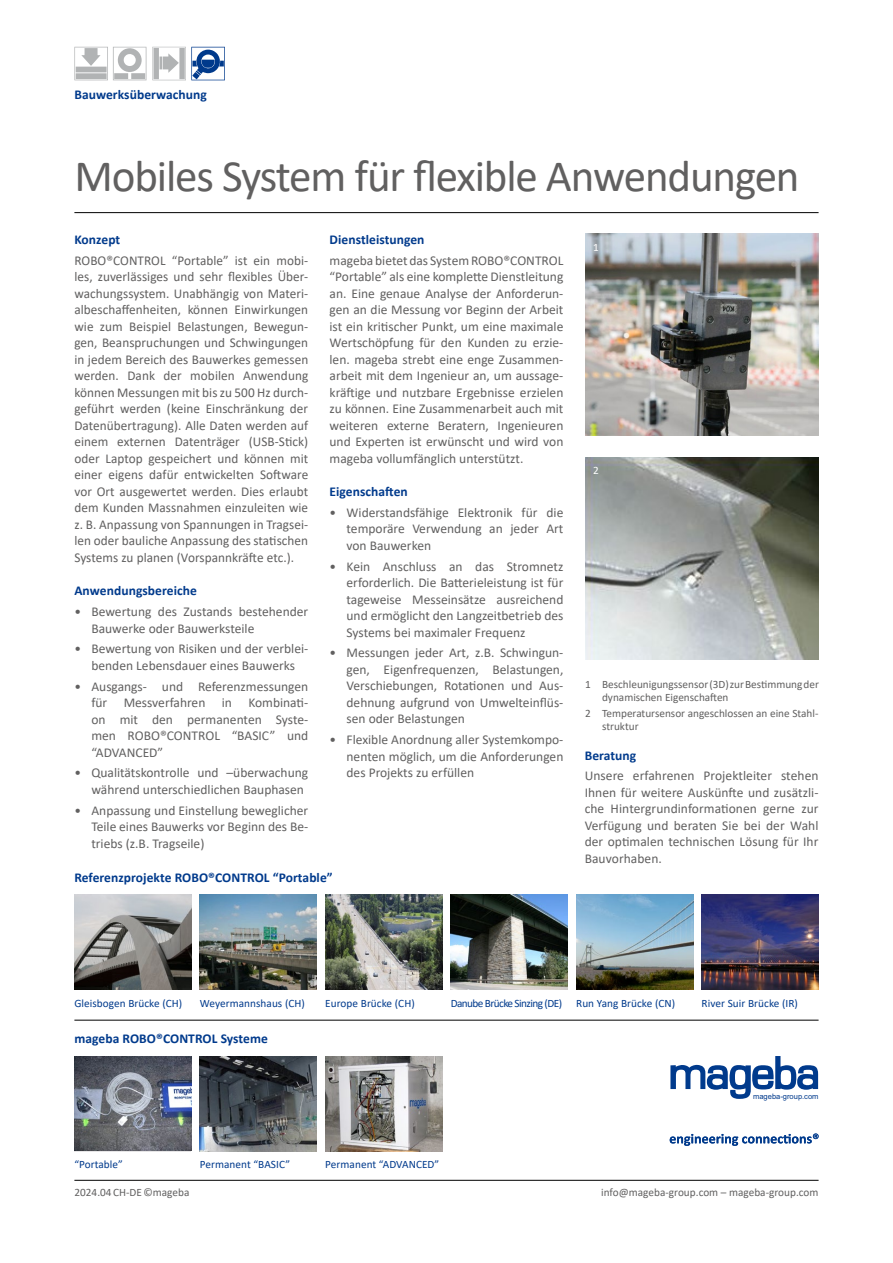
<style>
.page{position:relative;width:893px;height:1263px;background:#fff}
.page>*{position:absolute;margin:0;border:0;box-sizing:border-box;transform-origin:0 0}
.t1{font:45px "Calibri";letter-spacing:-.025em;color:#616060}
.t2{font:13.5px/16.5px "Calibri";color:#616060;text-align:justify}
.t3{font:700 13.5px "Calibri";letter-spacing:.005em;color:#003a8c}
.t4{font:11.25px/13.5px "Calibri";color:#616060}
.t5{font:11.25px "Calibri";letter-spacing:.005em;color:#003a8c}
.t6{font:11.25px "Calibri";letter-spacing:-.05em;color:#003a8c}
.t7{font:11.25px "Calibri";color:#fff}
.t8{font:7.65px "Arial";color:#003a8c}
</style>
<div class="page">
<hr style="left:74px;top:1180px;width:745px;height:1px;background:#000">
<hr style="left:74px;top:212px;width:745px;height:1px;background:#000">
<hr style="left:74px;top:1020px;width:745px;height:1px;background:#000">
<svg style="left:74px;top:47px;width:72px;height:34px"></svg>
<svg style="left:152px;top:47px;width:73px;height:33px"></svg>
<svg style="left:192px;top:72px;width:8px;height:7px"></svg>
<svg style="left:670px;top:1056px;width:148px;height:43px"></svg>
<svg style="left:670px;top:1133px;width:149px;height:13px"></svg>
<img style="left:74px;top:895px;width:117px;height:95px">
<img style="left:200px;top:895px;width:117px;height:95px">
<img style="left:325px;top:895px;width:117px;height:95px">
<img style="left:451px;top:895px;width:117px;height:95px">
<img style="left:576px;top:895px;width:117px;height:95px">
<img style="left:702px;top:895px;width:117px;height:95px">
<img style="left:74px;top:1056px;width:117px;height:95px">
<img style="left:200px;top:1056px;width:117px;height:95px">
<img style="left:585px;top:234px;width:234px;height:202px">
<img style="left:585px;top:457px;width:234px;height:202px">
<img style="left:325px;top:1056px;width:117px;height:95px">
<p class="t3" style="left:74px;top:85px;width:134px">Bauwerksüberwachung</p>
<h1 class="t1" style="left:74px;top:145px;width:727px">Mobiles System für flexible Anwendungen</h1>
<p class="t3" style="left:74px;top:230px;width:47px">Konzept</p>
<p class="t2" style="left:74px;top:252px;width:235px">ROBO®CONTROL “Portable” ist ein mobi&shy;les, zuverlässiges und sehr flexibles Über&shy;wachungssystem. Unabhängig von Materi&shy;albeschaffenheiten, können Einwirkungen wie zum Beispiel Belastungen, Bewegun&shy;gen, Beanspruchungen und Schwingungen in jedem Bereich des Bauwerkes gemessen werden. Dank der mobilen Anwendung können Messungen mit bis zu 500 Hz durch&shy;geführt werden (keine Einschränkung der Datenübertragung). Alle Daten werden auf einem externen Datenträger (USB-Stick) oder Laptop gespeichert und können mit einer eigens dafür entwickelten Software vor Ort ausgewertet werden. Dies erlaubt dem Kunden Massnahmen einzuleiten wie z. B. Anpassung von Spannungen in Tragsei&shy;len oder bauliche Anpassung des statischen Systems zu planen (Vorspannkräfte etc.).</p>
<p class="t3" style="left:74px;top:581px;width:124px">Anwendungsbereiche</p>
<p class="t2" style="left:91px;top:603px;width:218px;text-indent:-17px">• Bewertung des Zustands bestehender<br>Bauwerke oder Bauwerksteile</p>
<p class="t2" style="left:74px;top:640px;width:235px;text-align:center">• Bewertung von Risiken und der verblei&shy;benden Lebensdauer eines Bauwerks</p>
<p class="t2" style="left:91px;top:677px;width:218px;text-indent:-17px">• Ausgangs- und Referenzmessungen für Messverfahren in Kombinati&shy;on mit den permanenten Syste&shy;men ROBO®CONTROL “BASIC” und “ADVANCED”</p>
<p class="t2" style="left:91px;top:764px;width:218px;text-indent:-17px">• Qualitätskontrolle und –überwachung während unterschiedlichen Bauphasen</p>
<p class="t2" style="left:91px;top:801px;width:218px;text-indent:-17px">• Anpassung und Einstellung beweglicher Teile eines Bauwerks vor Beginn des Be&shy;triebs (z.B. Tragseile)</p>
<p class="t3" style="left:330px;top:230px;width:96px">Dienstleistungen</p>
<p class="t2" style="left:330px;top:252px;width:235px">mageba bietet das System ROBO®CONTROL “Portable” als eine komplette Dienstleitung an. Eine genaue Analyse der Anforderun&shy;gen an die Messung vor Beginn der Arbeit ist ein kritischer Punkt, um eine maximale Wertschöpfung für den Kunden zu erzie&shy;len. mageba strebt eine enge Zusammen&shy;arbeit mit dem Ingenieur an, um aussage&shy;kräftige und nutzbare Ergebnisse erzielen zu können. Eine Zusammenarbeit auch mit weiteren externe Beratern, Ingenieuren und Experten ist erwünscht und wird von mageba vollumfänglich unterstützt.</p>
<p class="t3" style="left:330px;top:482px;width:80px">Eigenschaften</p>
<p class="t2" style="left:347px;top:504px;width:218px;text-indent:-17px">• Widerstandsfähige Elektronik für die temporäre Verwendung an jeder Art von Bauwerken</p>
<p class="t2" style="left:347px;top:558px;width:218px;text-indent:-17px">• Kein Anschluss an das Stromnetz erforderlich. Die Batterieleistung ist für tageweise Messeinsätze ausreichend und ermöglicht den Langzeitbetrieb des Systems bei maximaler Frequenz</p>
<p class="t2" style="left:347px;top:644px;width:218px;text-indent:-17px">• Messungen jeder Art, z.B. Schwingun&shy;gen, Eigenfrequenzen, Belastungen, Verschiebungen, Rotationen und Aus&shy;dehnung aufgrund von Umwelteinflüs&shy;sen oder Belastungen</p>
<p class="t2" style="left:347px;top:731px;width:218px;text-indent:-17px">• Flexible Anordnung aller Systemkompo&shy;nenten möglich, um die Anforderungen des Projekts zu erfüllen</p>
<p class="t7" style="left:593px;top:239px;width:7px">1</p>
<p class="t7" style="left:593px;top:462px;width:7px">2</p>
<p class="t4" style="left:602px;top:677px;width:218px;text-indent:-17px">1 Beschleunigungssensor (3D) zur Bestimmung der dynamischen Eigenschaften</p>
<p class="t4" style="left:602px;top:706px;width:218px;text-indent:-17px">2 Temperatursensor angeschlossen an eine Stahl&shy;struktur</p>
<p class="t3" style="left:585px;top:746px;width:53px">Beratung</p>
<p class="t2" style="left:585px;top:767px;width:235px">Unsere erfahrenen Projektleiter stehen Ihnen für weitere Auskünfte und zusätzli&shy;che Hintergrundinformationen gerne zur Verfügung und beraten Sie bei der Wahl der optimalen technischen Lösung für Ihr Bauvorhaben.</p>
<p class="t3" style="left:74px;top:868px;width:260px">Referenzprojekte ROBO®CONTROL “Portable”</p>
<p class="t5" style="left:74px;top:995px;width:109px">Gleisbogen Brücke (CH)</p>
<p class="t5" style="left:200px;top:995px;width:107px">Weyermannshaus (CH)</p>
<p class="t5" style="left:325px;top:995px;width:91px">Europe Brücke (CH)</p>
<p class="t6" style="left:451px;top:995px;width:113px">Danube Brücke Sinzing (DE)</p>
<p class="t5" style="left:576px;top:995px;width:101px">Run Yang Brücke (CN)</p>
<p class="t5" style="left:702px;top:995px;width:98px">River Suir Brücke (IR)</p>
<p class="t3" style="left:74px;top:1029px;width:195px">mageba ROBO®CONTROL Systeme</p>
<p class="t8" style="left:753px;top:1091px;width:67px">mageba-group.com</p>
<p class="t5" style="left:74px;top:1156px;width:50px">“Portable”</p>
<p class="t5" style="left:200px;top:1156px;width:92px">Permanent “BASIC”</p>
<p class="t5" style="left:325px;top:1157px;width:116px">Permanent “ADVANCED”</p>
<p class="t4" style="left:74px;top:1185px;width:117px">2024.04 CH-DE ©mageba</p>
<p class="t4" style="left:601px;top:1185px;width:219px">info@mageba-group.com – mageba-group.com</p>
</div>
